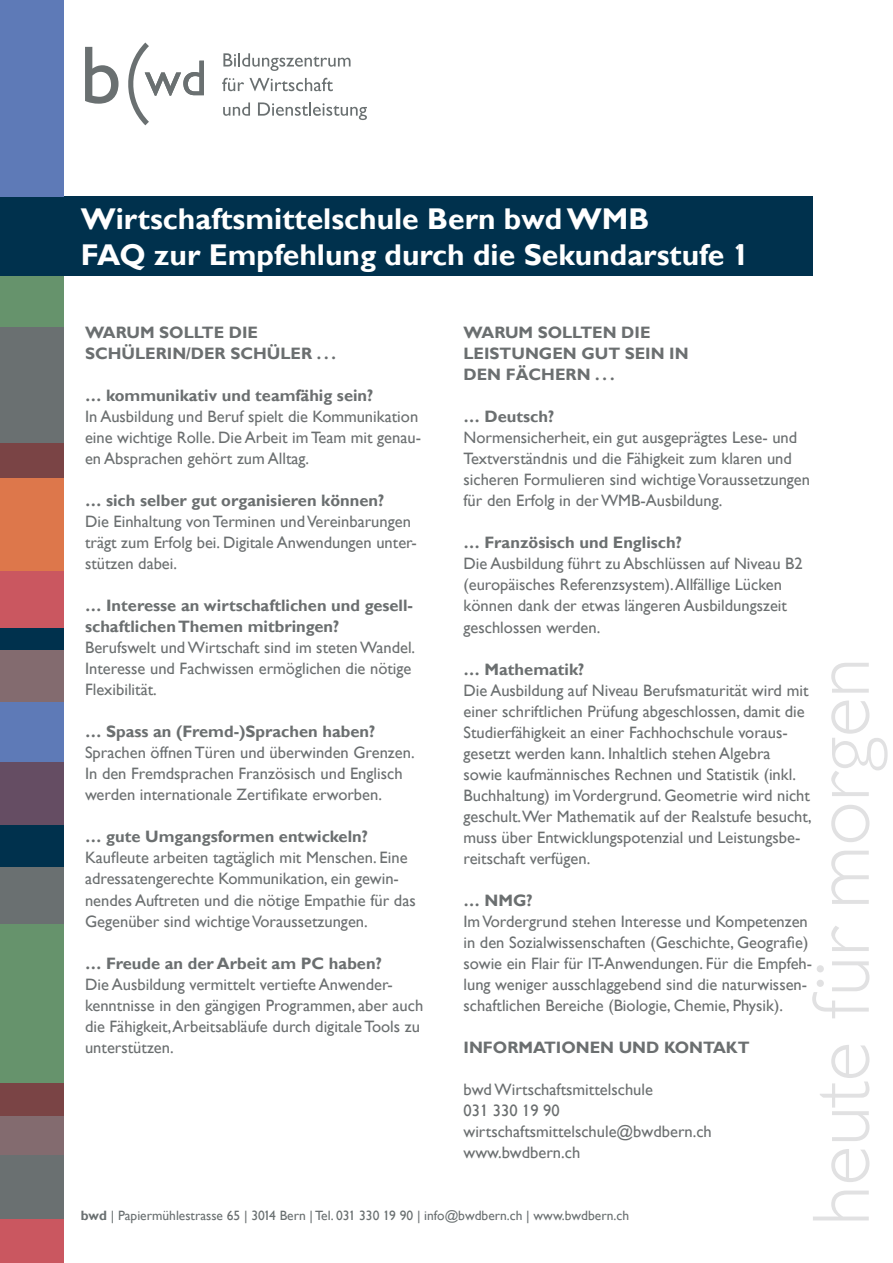
<style>
.page{position:relative;width:893px;height:1263px;background:#fff}
.page>*{position:absolute;margin:0;border:0;box-sizing:border-box;transform-origin:0 0}
.t1{font:700 30px/36px "Gill Sans";color:#fff}
.t2{font:16.5px/21px "Gill Sans";color:#6b6f70}
.t3{font:700 16.5px/21px "Gill Sans";color:#6b6f70}
.t4{font:13.5px "Gill Sans";color:#6a7071}
.s1{font-weight:700}
</style>
<div class="page">
<div style="left:0;top:197px;width:812px;height:79px;background:#00314d"></div>
<div style="left:0;top:327px;width:64px;height:116px;background:#6a7071"></div>
<div style="left:0;top:867px;width:64px;height:57px;background:#6a7071"></div>
<div style="left:0;top:1155px;width:64px;height:64px;background:#6a7071"></div>
<div style="left:0;top:1219px;width:64px;height:44px;background:#ca5760"></div>
<div style="left:0;top:628px;width:64px;height:23px;background:#00314d"></div>
<div style="left:0;top:276px;width:64px;height:51px;background:#66936c"></div>
<div style="left:0;top:443px;width:64px;height:36px;background:#7a4445"></div>
<div style="left:0;top:0;width:64px;height:197px;background:#5e7ab7"></div>
<div style="left:0;top:761px;width:64px;height:65px;background:#654d63"></div>
<div style="left:0;top:479px;width:64px;height:93px;background:#dd774b"></div>
<div style="left:0;top:1116px;width:64px;height:39px;background:#836b6f"></div>
<div style="left:0;top:826px;width:64px;height:41px;background:#00314d"></div>
<div style="left:0;top:572px;width:64px;height:56px;background:#ca5760"></div>
<div style="left:0;top:924px;width:64px;height:159px;background:#66936c"></div>
<div style="left:0;top:702px;width:64px;height:59px;background:#5e7ab7"></div>
<div style="left:0;top:651px;width:64px;height:51px;background:#836b6f"></div>
<div style="left:0;top:1083px;width:64px;height:33px;background:#7a4445"></div>
<svg style="left:813px;top:1190px;width:56px;height:30px"></svg>
<svg style="left:831px;top:1149px;width:38px;height:33px"></svg>
<svg style="left:820px;top:1045px;width:49px;height:96px"></svg>
<svg style="left:812px;top:961px;width:57px;height:57px"></svg>
<svg style="left:831px;top:926px;width:38px;height:25px"></svg>
<svg style="left:831px;top:851px;width:38px;height:53px"></svg>
<svg style="left:831px;top:805px;width:38px;height:37px"></svg>
<svg style="left:831px;top:700px;width:57px;height:96px"></svg>
<svg style="left:831px;top:663px;width:38px;height:30px"></svg>
<svg style="left:85px;top:43px;width:119px;height:82px"></svg>
<svg style="left:223px;top:53px;width:128px;height:18px"></svg>
<svg style="left:222px;top:78px;width:111px;height:13px"></svg>
<svg style="left:223px;top:102px;width:27px;height:14px"></svg>
<svg style="left:258px;top:102px;width:109px;height:18px"></svg>
<h1 class="t1" style="left:81px;top:201px;width:670px">Wirtschaftsmittelschule Bern bwd WMB<br>FAQ zur Empfehlung durch die Sekundarstufe 1</h1>
<p class="t3" style="left:85px;top:323px;width:252px">WARUM SOLLTE DIE<br>SCHÜLERIN/DER SCHÜLER . . .</p>
<p class="t3" style="left:85px;top:386px;width:290px">… kommunikativ und teamfähig sein?</p>
<p class="t2" style="left:85px;top:407px;width:338px">In Ausbildung und Beruf spielt die Kommunikation eine wichtige Rolle. Die Arbeit im Team mit genau&shy;en Absprachen gehört zum Alltag.</p>
<p class="t3" style="left:85px;top:491px;width:301px">… sich selber gut organisieren können?</p>
<p class="t2" style="left:85px;top:512px;width:333px">Die Einhaltung von Terminen und Vereinbarungen trägt zum Erfolg bei. Digitale Anwendungen unter&shy;stützen dabei.</p>
<p class="t3" style="left:85px;top:596px;width:329px">… Interesse an wirtschaftlichen und gesell&shy;schaftlichen Themen mitbringen?</p>
<p class="t2" style="left:85px;top:638px;width:332px">Berufswelt und Wirtschaft sind im steten Wandel.<br>Interesse und Fachwissen ermöglichen die nötige<br>Flexibilität.</p>
<p class="t3" style="left:85px;top:722px;width:292px">… Spass an (Fremd-)Sprachen haben?</p>
<p class="t2" style="left:85px;top:743px;width:331px">Sprachen öffnen Türen und überwinden Grenzen.<br>In den Fremdsprachen Französisch und Englisch werden internationale Zertifikate erworben.</p>
<p class="t3" style="left:85px;top:827px;width:284px">… gute Umgangsformen entwickeln?</p>
<p class="t2" style="left:85px;top:848px;width:332px">Kaufleute arbeiten tagtäglich mit Menschen. Eine adressatengerechte Kommunikation, ein gewin&shy;nendes Auftreten und die nötige Empathie für das Gegenüber sind wichtige Voraussetzungen.</p>
<p class="t3" style="left:85px;top:953px;width:298px">… Freude an der Arbeit am PC haben?</p>
<p class="t2" style="left:85px;top:974px;width:340px">Die Ausbildung vermittelt vertiefte Anwender&shy;kenntnisse in den gängigen Programmen, aber auch die Fähigkeit, Arbeitsabläufe durch digitale Tools zu unterstützen.</p>
<p class="t3" style="left:463px;top:323px;width:227px">WARUM SOLLTEN DIE<br>LEISTUNGEN GUT SEIN IN<br>DEN FÄCHERN . . .</p>
<p class="t3" style="left:463px;top:407px;width:92px">… Deutsch?</p>
<p class="t2" style="left:463px;top:428px;width:348px">Normensicherheit, ein gut ausgeprägtes Lese- und Textverständnis und die Fähigkeit zum klaren und sicheren Formulieren sind wichtige Voraussetzungen für den Erfolg in der WMB-Ausbildung.</p>
<p class="t3" style="left:463px;top:533px;width:220px">… Französisch und Englisch?</p>
<p class="t2" style="left:463px;top:554px;width:341px">Die Ausbildung führt zu Abschlüssen auf Niveau B2 (europäisches Referenzsystem). Allfällige Lücken können dank der etwas längeren Ausbildungszeit geschlossen werden.</p>
<p class="t3" style="left:463px;top:659px;width:122px">… Mathematik?</p>
<p class="t2" style="left:463px;top:680px;width:350px">Die Ausbildung auf Niveau Berufsmaturität wird mit einer schriftlichen Prüfung abgeschlossen, damit die Studierfähigkeit an einer Fachhochschule voraus&shy;gesetzt werden kann. Inhaltlich stehen Algebra sowie kaufmännisches Rechnen und Statistik (inkl.<br>Buchhaltung) im Vordergrund. Geometrie wird nicht geschult.Wer Mathematik auf der Realstufe besucht, muss über Entwicklungspotenzial und Leistungsbe&shy;reitschaft verfügen.</p>
<p class="t3" style="left:463px;top:890px;width:71px">… NMG?</p>
<p class="t2" style="left:463px;top:911px;width:350px">Im Vordergrund stehen Interesse und Kompetenzen in den Sozialwissenschaften (Geschichte, Geografie) sowie ein Flair für IT-Anwendungen. Für die Empfeh&shy;lung weniger ausschlaggebend sind die naturwissen&shy;schaftlichen Bereiche (Biologie, Chemie, Physik).</p>
<p class="t3" style="left:463px;top:1037px;width:288px">INFORMATIONEN UND KONTAKT</p>
<p class="t2" style="left:463px;top:1079px;width:250px">bwd Wirtschaftsmittelschule<br>031 330 19 90 wirtschaftsmittelschule@bwdbern.ch www.bwdbern.ch</p>
<p class="t4" style="left:81px;top:1207px;width:550px"><span class="s1">bwd</span> | Papiermühlestrasse 65 | 3014 Bern | Tel. 031 330 19 90 | info@bwdbern.ch | www.bwdbern.ch</p>
</div>
